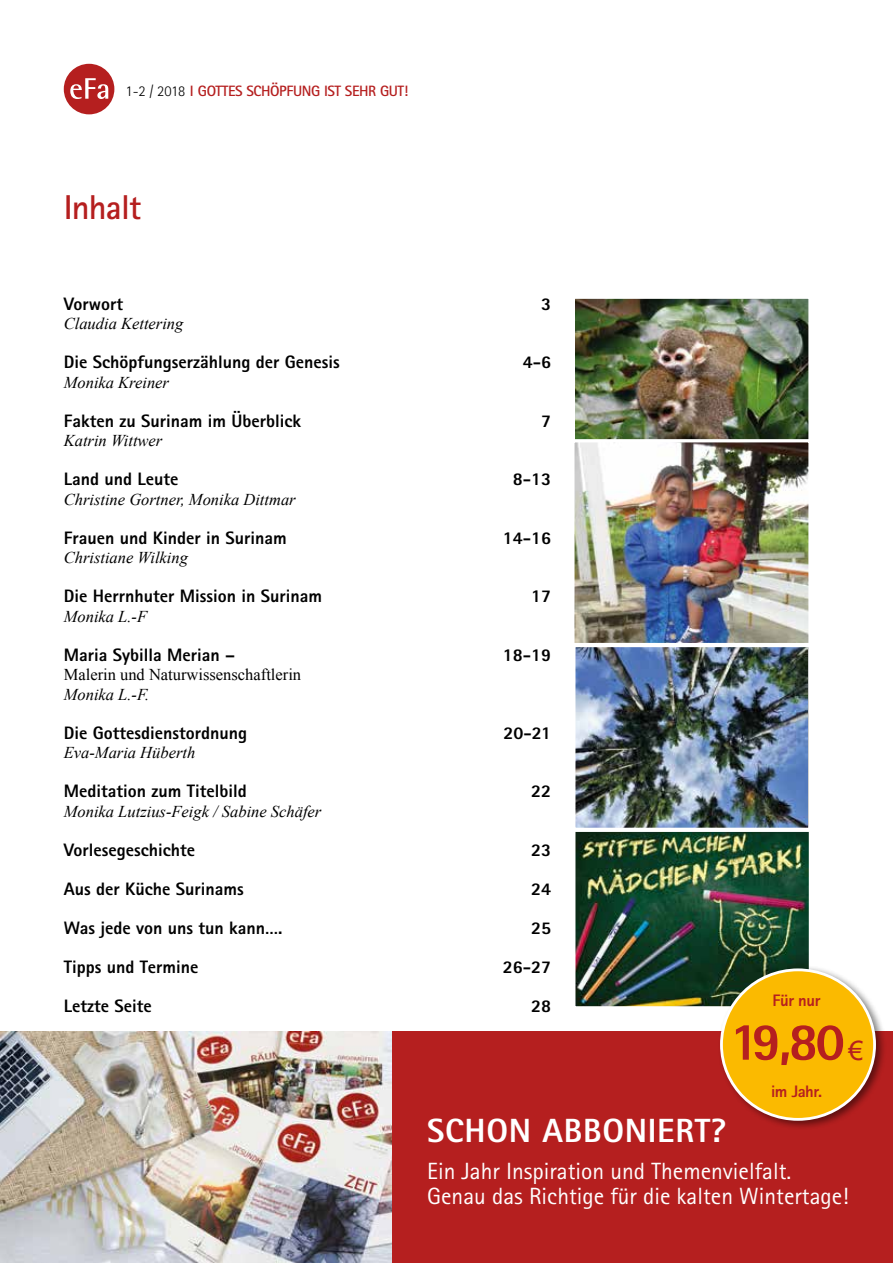
<style>
.page{position:relative;width:893px;height:1263px;background:#fff}
.page>*{position:absolute;margin:0;border:0;box-sizing:border-box;transform-origin:0 0}
.t1{font:800 53.25px "Rotis Sans Serif";color:#b51f1f}
.t2{font:700 34.5px "Rotis Sans Serif";letter-spacing:-.025em;color:#b51f1f}
.t3{font:800 33.6px "Rotis Sans Serif";letter-spacing:.02em;color:#fff}
.t4{font:23.55px/24.6px "Rotis Sans Serif";color:#fff}
.t5{font:800 18px "Rotis Sans Serif";color:#000}
.t6{font:800 16.65px "Rotis Sans Serif";letter-spacing:-.025em;color:#b51f1f}
.t7{font:italic 16.5px "Times New Roman";color:#000}
.t8{font:16.5px "Times New Roman";color:#000}
.t9{font:700 15px "Rotis Sans Serif";letter-spacing:-.025em;color:#b51f1f}
.s1{font-weight:300;color:#000}
.s2{font-family:"Arial";font-weight:400;font-size:26.55px}
</style>
<div class="page">
<div style="left:64px;top:64px;width:50px;height:50px;background:#b51f1f;border-radius:50%"></div>
<svg style="left:70px;top:78px;width:38px;height:21px"></svg>
<img style="left:576px;top:300px;width:232px;height:139px">
<div style="left:572px;top:296px;width:240px;height:152px;border:3px solid #fff"></div>
<img style="left:575px;top:443px;width:233px;height:200px">
<div style="left:571px;top:439px;width:241px;height:214px;border:3px solid #fff"></div>
<img style="left:576px;top:832px;width:232px;height:173px">
<div style="left:571px;top:821px;width:242px;height:189px;border:4px solid #fff"></div>
<img style="left:576px;top:648px;width:232px;height:179px">
<div style="left:571px;top:643px;width:242px;height:189px;border:4px solid #fff"></div>
<div style="left:383px;top:1031px;width:510px;height:232px;background:#b51f1f"></div>
<img style="left:0;top:1031px;width:392px;height:232px">
<div style="left:717px;top:965px;width:170px;height:166px;background:#000;opacity:.5"></div>
<div style="left:721px;top:970px;width:154px;height:149px;background:#fbba00;border-radius:50%"></div>
<div style="left:720px;top:968px;width:156px;height:153px;border:3px solid #fff;border-radius:50%"></div>
<p class="t9" style="left:126px;top:82px;width:284px"><span class="s1">1-2 / 2018</span> I GOTTES SCHÖPFUNG IST SEHR GUT!</p>
<h2 class="t2" style="left:64px;top:185px;width:79px">Inhalt</h2>
<p class="t5" style="left:64px;top:292px;width:61px">Vorwort</p>
<p class="t5" style="left:541px;top:292px;width:12px">3</p>
<p class="t7" style="left:64px;top:312px;width:121px">Claudia Kettering</p>
<p class="t5" style="left:64px;top:351px;width:278px">Die Schöpfungserzählung der Genesis</p>
<p class="t5" style="left:523px;top:351px;width:30px">4-6</p>
<p class="t7" style="left:64px;top:371px;width:107px">Monika Kreiner</p>
<p class="t5" style="left:64px;top:409px;width:239px">Fakten zu Surinam im Überblick</p>
<p class="t5" style="left:541px;top:409px;width:12px">7</p>
<p class="t7" style="left:64px;top:429px;width:100px">Katrin Wittwer</p>
<p class="t5" style="left:64px;top:468px;width:116px">Land und Leute</p>
<p class="t5" style="left:513px;top:468px;width:40px">8-13</p>
<p class="t7" style="left:64px;top:488px;width:233px">Christine Gortner, Monika Dittmar</p>
<p class="t5" style="left:64px;top:526px;width:225px">Frauen und Kinder in Surinam</p>
<p class="t5" style="left:503px;top:526px;width:50px">14-16</p>
<p class="t7" style="left:64px;top:546px;width:126px">Christiane Wilking</p>
<p class="t5" style="left:64px;top:585px;width:260px">Die Herrnhuter Mission in Surinam</p>
<p class="t5" style="left:531px;top:585px;width:22px">17</p>
<p class="t7" style="left:64px;top:605px;width:85px">Monika L.-F</p>
<p class="t5" style="left:64px;top:643px;width:173px">Maria Sybilla Merian –</p>
<p class="t5" style="left:503px;top:643px;width:50px">18-19</p>
<p class="t8" style="left:64px;top:663px;width:239px">Malerin und Naturwissenschaftlerin</p>
<p class="t7" style="left:64px;top:683px;width:87px">Monika L.-F.</p>
<p class="t5" style="left:64px;top:721px;width:185px">Die Gottesdienstordnung</p>
<p class="t5" style="left:504px;top:721px;width:49px">20-21</p>
<p class="t7" style="left:64px;top:741px;width:133px">Eva-Maria Hüberth</p>
<p class="t5" style="left:64px;top:780px;width:184px">Meditation zum Titelbild</p>
<p class="t5" style="left:531px;top:780px;width:22px">22</p>
<p class="t7" style="left:64px;top:800px;width:259px">Monika Lutzius-Feigk / Sabine Schäfer</p>
<p class="t5" style="left:64px;top:838px;width:133px">Vorlesegeschichte</p>
<p class="t5" style="left:531px;top:838px;width:22px">23</p>
<p class="t5" style="left:64px;top:877px;width:181px">Aus der Küche Surinams</p>
<p class="t5" style="left:531px;top:877px;width:22px">24</p>
<p class="t5" style="left:64px;top:916px;width:220px">Was jede von uns tun kann….</p>
<p class="t5" style="left:531px;top:916px;width:22px">25</p>
<p class="t5" style="left:64px;top:955px;width:136px">Tipps und Termine</p>
<p class="t5" style="left:503px;top:955px;width:50px">26-27</p>
<p class="t5" style="left:64px;top:994px;width:89px">Letzte Seite</p>
<p class="t5" style="left:531px;top:994px;width:22px">28</p>
<p class="t6" style="left:773px;top:989px;width:49px">Für nur</p>
<h1 class="t1" style="left:730px;top:1008px;width:135px">19,80 <span class="s2">€</span></h1>
<p class="t6" style="left:771px;top:1081px;width:52px">im Jahr.</p>
<h3 class="t3" style="left:427px;top:1109px;width:301px">SCHON ABBONIERT?</h3>
<h3 class="t4" style="left:427px;top:1159px;width:423px">Ein Jahr Inspiration und Themenvielfalt.<br>Genau das Richtige für die kalten Wintertage!</h3>
</div>
